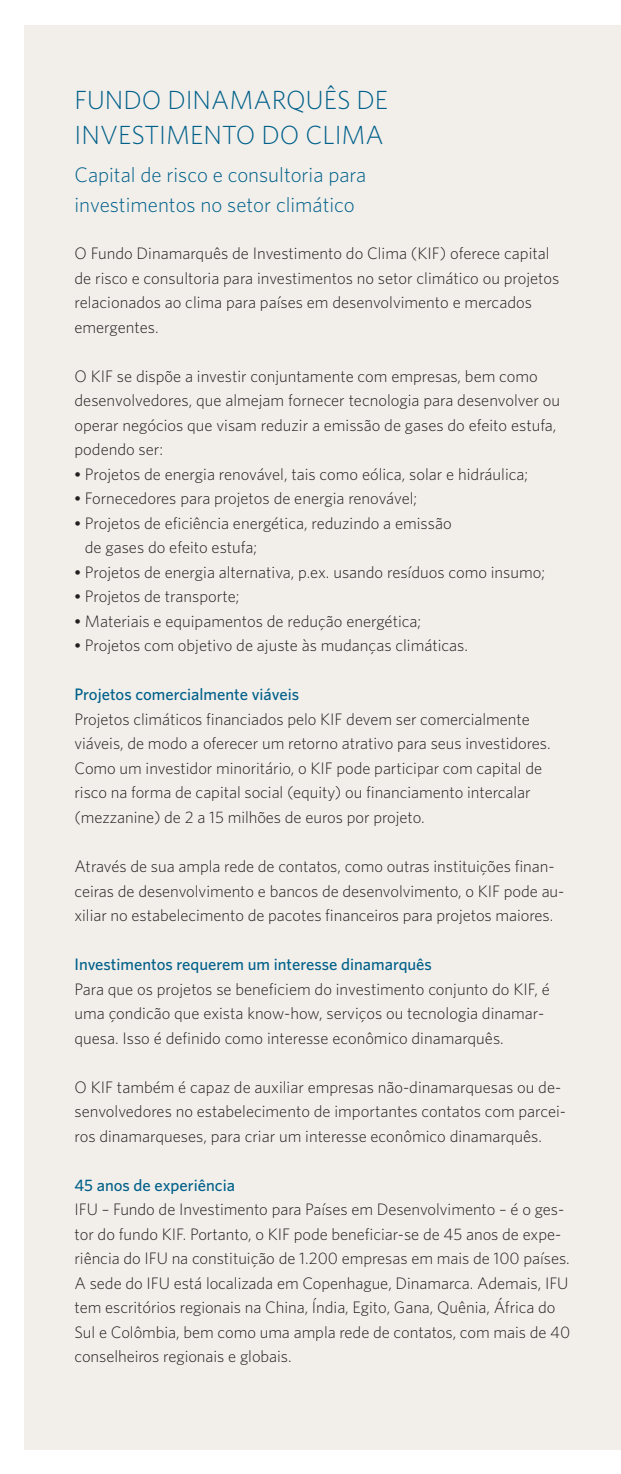
<style>
.page{position:relative;width:621px;height:1474px;background:#fff}
.page>*{position:absolute;margin:0;border:0;box-sizing:border-box;transform-origin:0 0}
.t1{font:300 26.25px/35px "Whitney";color:#006089}
.t2{font:300 21px/29.8px "Whitney";color:#006089}
.t3{font:300 16.62px/24.5px "Whitney";letter-spacing:-.005em;color:#231f20}
.t4{font:500 16.62px "Whitney";color:#006089}
.s1{font-family:"Flexo";font-weight:400}
</style>
<div class="page">
<div style="left:25px;top:25px;width:595px;height:1424px;background:#f2efeb"></div>
<h1 class="t1" style="left:74px;top:81px;width:315px">FUNDO DINAMARQUÊS DE<br>INVESTIMENTO DO CLIMA</h1>
<p class="t2" style="left:74px;top:159px;width:293px">Capital de risco e consultoria para investimentos no setor climático</p>
<p class="t3" style="left:74px;top:240px;width:486px">O Fundo Dinamarquês de Investimento do Clima (KIF) oferece capital de risco e consultoria para investimentos no setor climático ou projetos relacionados ao clima para países em desenvolvimento e mercados emergentes.</p>
<p class="t3" style="left:74px;top:363px;width:486px">O KIF se dispõe a investir conjuntamente com empresas, bem como desenvolvedores, que almejam fornecer tecnologia para desenvolver ou operar negócios que visam reduzir a emissão de gases do efeito estufa, podendo ser:</p>
<p class="t3" style="left:74px;top:461px;width:455px"><span class="s1">•</span> Projetos de energia renovável, tais como eólica, solar e hidráulica;</p>
<p class="t3" style="left:74px;top:485px;width:344px"><span class="s1">•</span> Fornecedores para projetos de energia renovável;</p>
<p class="t3" style="left:85px;top:510px;width:368px;text-indent:-10px"><span class="s1">•</span> Projetos de eficiência energética, reduzindo a emissão de gases do efeito estufa;</p>
<p class="t3" style="left:74px;top:559px;width:471px"><span class="s1">•</span> Projetos de energia alternativa, p.ex. usando resíduos como insumo;</p>
<p class="t3" style="left:74px;top:584px;width:166px"><span class="s1">•</span> Projetos de transporte;</p>
<p class="t3" style="left:74px;top:608px;width:348px"><span class="s1">•</span> Materiais e equipamentos de redução energética;</p>
<p class="t3" style="left:74px;top:633px;width:394px"><span class="s1">•</span> Projetos com objetivo de ajuste às mudanças climáticas.</p>
<p class="t4" style="left:74px;top:683px;width:226px">Projetos comercialmente viáveis</p>
<p class="t3" style="left:74px;top:706px;width:477px">Projetos climáticos financiados pelo KIF devem ser comercialmente viáveis, de modo a oferecer um retorno atrativo para seus investidores.<br>Como um investidor minoritário, o KIF pode participar com capital de risco na forma de capital social (equity) ou financiamento intercalar (mezzanine) de 2 a 15 milhões de euros por projeto.</p>
<p class="t3" style="left:74px;top:853px;width:491px">Através de sua ampla rede de contatos, como outras instituições finan&shy;ceiras de desenvolvimento e bancos de desenvolvimento, o KIF pode au&shy;xiliar no estabelecimento de pacotes financeiros para projetos maiores.</p>
<p class="t4" style="left:74px;top:953px;width:358px">Investimentos requerem um interesse dinamarquês</p>
<p class="t3" style="left:74px;top:976px;width:476px">Para que os projetos se beneficiem do investimento conjunto do KIF, é uma çondicão que exista know-how, serviços ou tecnologia dinamar&shy;quesa. Isso é definido como interesse econômico dinamarquês.</p>
<p class="t3" style="left:74px;top:1074px;width:492px">O KIF também é capaz de auxiliar empresas não-dinamarquesas ou de&shy;senvolvedores no estabelecimento de importantes contatos com parcei&shy;ros dinamarqueses, para criar um interesse econômico dinamarquês.</p>
<p class="t4" style="left:74px;top:1173px;width:162px">45 anos de experiência</p>
<p class="t3" style="left:74px;top:1196px;width:497px">IFU – Fundo de Investimento para Países em Desenvolvimento – é o ges&shy;tor do fundo KIF. Portanto, o KIF pode beneficiar-se de 45 anos de expe&shy;riência do IFU na constituição de 1.200 empresas em mais de 100 países.<br>A sede do IFU está localizada em Copenhague, Dinamarca. Ademais, IFU tem escritórios regionais na China, Índia, Egito, Gana, Quênia, África do Sul e Colômbia, bem como uma ampla rede de contatos, com mais de 40 conselheiros regionais e globais.</p>
</div>
